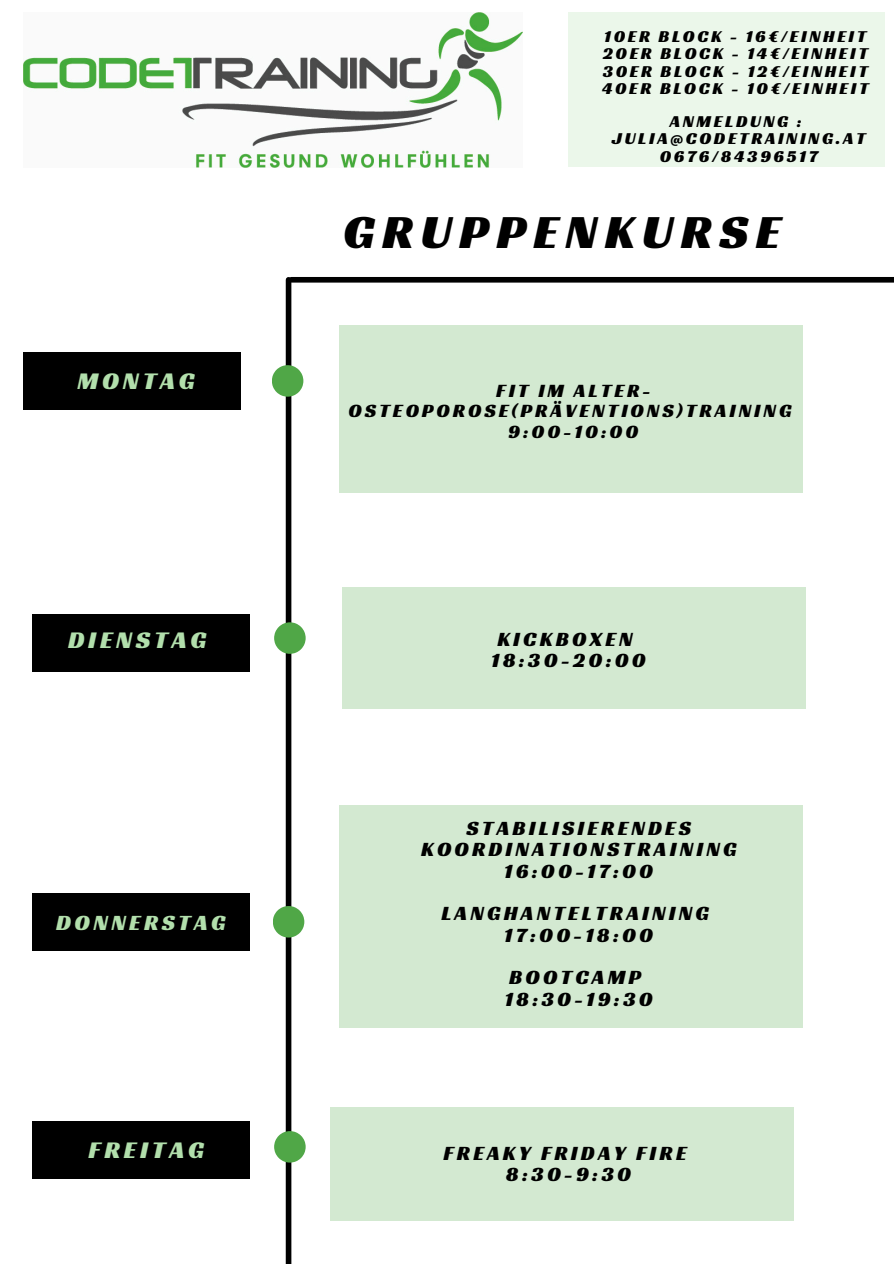
<style>
.page{position:relative;width:894px;height:1264px;background:#fff}
.page>*{position:absolute;margin:0;border:0;box-sizing:border-box;transform-origin:0 0}
.t1{font:49.35px "Racing Sans One";letter-spacing:.15em;color:#000}
.t2{font:24.75px "Racing Sans One";letter-spacing:.15em;color:#b2dfac}
.t3{font:22.5px "Racing Sans One";letter-spacing:.15em;color:#b2dfac}
.t4{font:21px/21.3px "Racing Sans One";letter-spacing:.15em;color:#000;text-align:center}
.t5{font:19.5px/20.2px "Racing Sans One";letter-spacing:.15em;color:#000;text-align:center}
.t6{font:17.25px "Racing Sans One";letter-spacing:.15em;color:#000}
</style>
<div class="page">
<img style="left:24px;top:12px;width:498px;height:156px">
<div style="left:286px;top:280px;width:5px;height:983px;background:#000"></div>
<svg style="left:273px;top:906px;width:31px;height:31px"></svg>
<div style="left:32px;top:893px;width:217px;height:57px;background:#000"></div>
<div style="left:338px;top:325px;width:464px;height:168px;background:#d3e9d1"></div>
<div style="left:341px;top:587px;width:464px;height:122px;background:#d3e9d1"></div>
<div style="left:24px;top:352px;width:217px;height:58px;background:#000"></div>
<svg style="left:272px;top:365px;width:31px;height:31px"></svg>
<svg style="left:274px;top:1131px;width:31px;height:31px"></svg>
<div style="left:32px;top:1121px;width:217px;height:57px;background:#000"></div>
<div style="left:338px;top:805px;width:464px;height:222px;background:#d3e9d1"></div>
<div style="left:330px;top:1107px;width:464px;height:114px;background:#d3e9d1"></div>
<div style="left:291px;top:277px;width:602px;height:5px;background:#000"></div>
<svg style="left:274px;top:622px;width:31px;height:32px"></svg>
<div style="left:32px;top:614px;width:217px;height:57px;background:#000"></div>
<div style="left:568px;top:12px;width:316px;height:155px;background:#ebf7ea"></div>
<p class="t2" style="left:78px;top:364px;width:119px">MONTAG</p>
<h2 class="t2" style="left:68px;top:624px;width:140px">DIENSTAG</h2>
<p class="t3" style="left:56px;top:907px;width:171px">DONNERSTAG</p>
<p class="t2" style="left:89px;top:1133px;width:117px">FREITAG</p>
<h3 class="t6" style="left:604px;top:25px;width:263px">10ER BLOCK - 16€/EINHEIT</h3>
<h3 class="t6" style="left:602px;top:43px;width:267px">20ER BLOCK - 14€/EINHEIT</h3>
<h3 class="t6" style="left:602px;top:60px;width:267px">30ER BLOCK - 12€/EINHEIT</h3>
<h3 class="t6" style="left:602px;top:77px;width:268px">40ER BLOCK - 10€/EINHEIT</h3>
<h2 class="t6" style="left:669px;top:110px;width:133px">ANMELDUNG :</h2>
<h3 class="t6" style="left:611px;top:127px;width:255px">JULIA@CODETRAINING.AT</h3>
<h3 class="t6" style="left:659px;top:145px;width:160px">0676/84396517</h3>
<h2 class="t1" style="left:343px;top:199px;width:439px">GRUPPENKURSE</h2>
<p class="t5" style="left:348px;top:380px;width:444px">FIT IM ALTER-<br>OSTEOPOROSE(PRÄVENTIONS)TRAINING<br>9:00-10:00</p>
<p class="t4" style="left:491px;top:628px;width:156px;text-align:left">KICKBOXEN<br>18:30-20:00</p>
<p class="t4" style="left:421px;top:816px;width:317px">STABILISIERENDES<br>KOORDINATIONSTRAINING<br>16:00-17:00</p>
<p class="t4" style="left:441px;top:902px;width:269px">LANGHANTELTRAINING<br>17:00-18:00</p>
<h1 class="t4" style="left:504px;top:966px;width:150px;text-align:left">BOOTCAMP<br>18:30-19:30</h1>
<h2 class="t4" style="left:443px;top:1142px;width:244px">FREAKY FRIDAY FIRE<br>8:30-9:30</h2>
</div>
